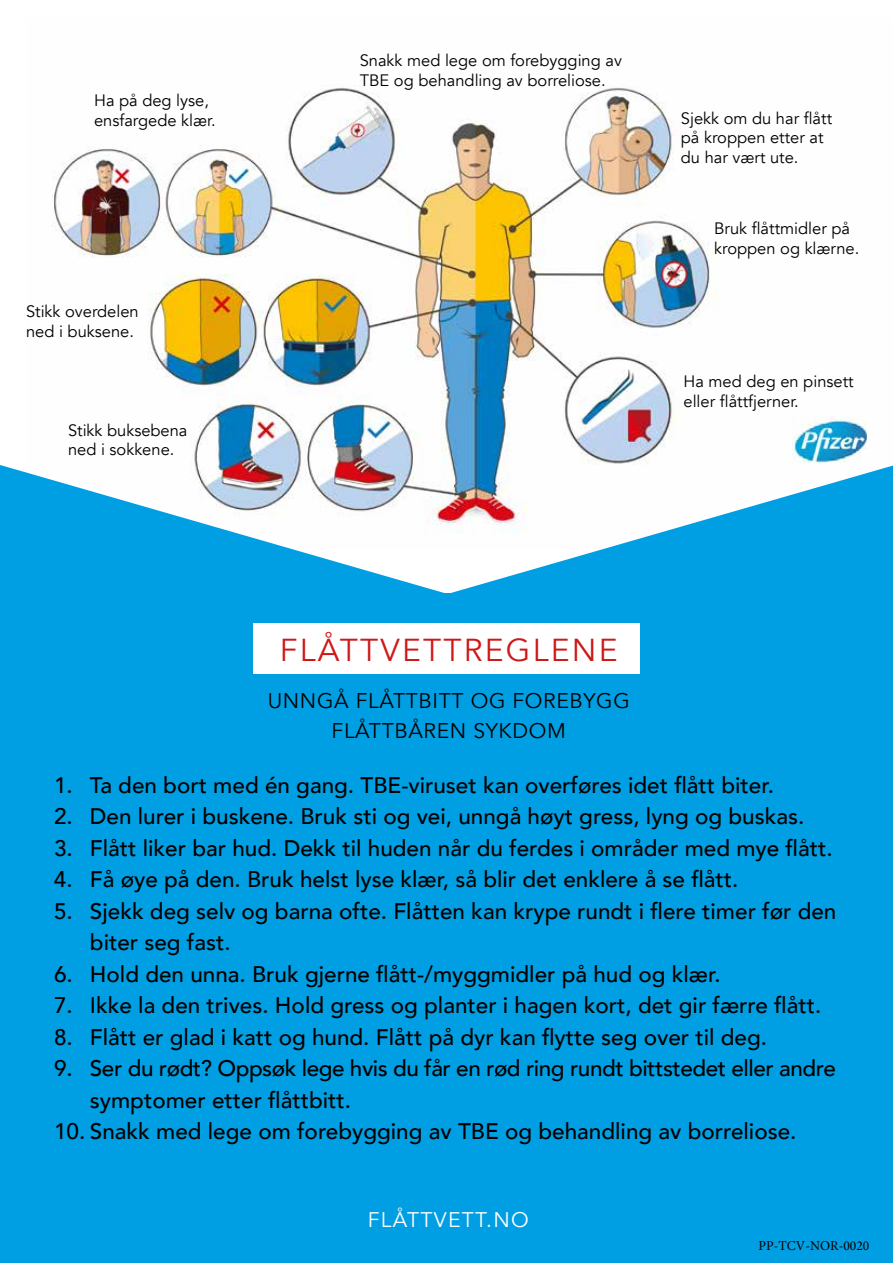
<style>
.page{position:relative;width:893px;height:1263px;background:#fff}
.page>*{position:absolute;margin:0;border:0;box-sizing:border-box;transform-origin:0 0}
.t1{font:31.65px "Avenir";letter-spacing:.07em;color:#cd1917}
.t2{font:500 22.5px/31.5px "Avenir";color:#000}
.t3{font:500 22.5px/31.5px "Avenir";letter-spacing:-.02em;color:#000}
.t4{font:21.15px/29.5px "Avenir";letter-spacing:.03em;color:#000;text-align:center}
.t5{font:21.15px "Avenir";letter-spacing:.06em;color:#fff}
.t6{font:16.5px/19.6px "Avenir";color:#000}
.t7{font:13.5px "Minion Pro";color:#000}
</style>
<div class="page">
<div style="left:0;top:594px;width:893px;height:669px;background:#009fe3"></div>
<img style="left:52px;top:86px;width:841px;height:380px">
<div style="left:253px;top:623px;width:386px;height:51px;background:#fff"></div>
<img style="left:792px;top:416px;width:75px;height:47px">
<svg style="left:0;top:465px;width:448px;height:129px;fill:#009fe3"></svg>
<svg style="left:448px;top:466px;width:445px;height:128px;fill:#009fe3"></svg>
<p class="t6" style="left:94px;top:91px;width:123px">Ha på deg lyse, ensfargede klær.</p>
<p class="t6" style="left:26px;top:302px;width:114px">Stikk overdelen ned i buksene.</p>
<p class="t6" style="left:68px;top:420px;width:121px">Stikk buksebena ned i sokkene.</p>
<p class="t6" style="left:360px;top:51px;width:264px">Snakk med lege om forebygging av<br>TBE og behandling av borreliose.</p>
<p class="t6" style="left:681px;top:108px;width:153px">Sjekk om du har flått på kroppen etter at du har vært ute.</p>
<p class="t6" style="left:714px;top:219px;width:147px">Bruk flåttmidler på kroppen og klærne.</p>
<p class="t6" style="left:683px;top:372px;width:172px">Ha med deg en pinsett eller flåttfjerner.</p>
<h1 class="t1" style="left:280px;top:631px;width:339px">FLÅTTVETTREGLENE</h1>
<p class="t4" style="left:268px;top:687px;width:363px">UNNGÅ FLÅTTBITT OG FOREBYGG<br>FLÅTTBÅREN SYKDOM</p>
<p class="t2" style="left:54px;top:768px;width:721px">1. Ta den bort med én gang. TBE-viruset kan overføres idet flått biter.</p>
<p class="t2" style="left:54px;top:799px;width:752px">2. Den lurer i buskene. Bruk sti og vei, unngå høyt gress, lyng og buskas.</p>
<p class="t2" style="left:54px;top:831px;width:780px">3. Flått liker bar hud. Dekk til huden når du ferdes i områder med mye flått.</p>
<p class="t2" style="left:54px;top:862px;width:686px">4. Få øye på den. Bruk helst lyse klær, så blir det enklere å se flått.</p>
<p class="t2" style="left:90px;top:894px;width:748px;text-indent:-36px">5. Sjekk deg selv og barna ofte. Flåtten kan krype rundt i flere timer før den biter seg fast.</p>
<p class="t2" style="left:54px;top:957px;width:668px">6. Hold den unna. Bruk gjerne flått-/myggmidler på hud og klær.</p>
<p class="t2" style="left:54px;top:988px;width:769px">7. Ikke la den trives. Hold gress og planter i hagen kort, det gir færre flått.</p>
<p class="t2" style="left:54px;top:1020px;width:715px">8. Flått er glad i katt og hund. Flått på dyr kan flytte seg over til deg.</p>
<p class="t3" style="left:90px;top:1051px;width:747px;text-indent:-36px">9. Ser du rødt? Oppsøk lege hvis du får en rød ring rundt bittstedet eller andre symptomer etter flåttbitt.</p>
<p class="t2" style="left:54px;top:1114px;width:744px">10. Snakk med lege om forebygging av TBE og behandling av borreliose.</p>
<p class="t5" style="left:368px;top:1207px;width:162px">FLÅTTVETT.NO</p>
<p class="t7" style="left:758px;top:1237px;width:112px">PP-TCV-NOR-0020</p>
</div>
